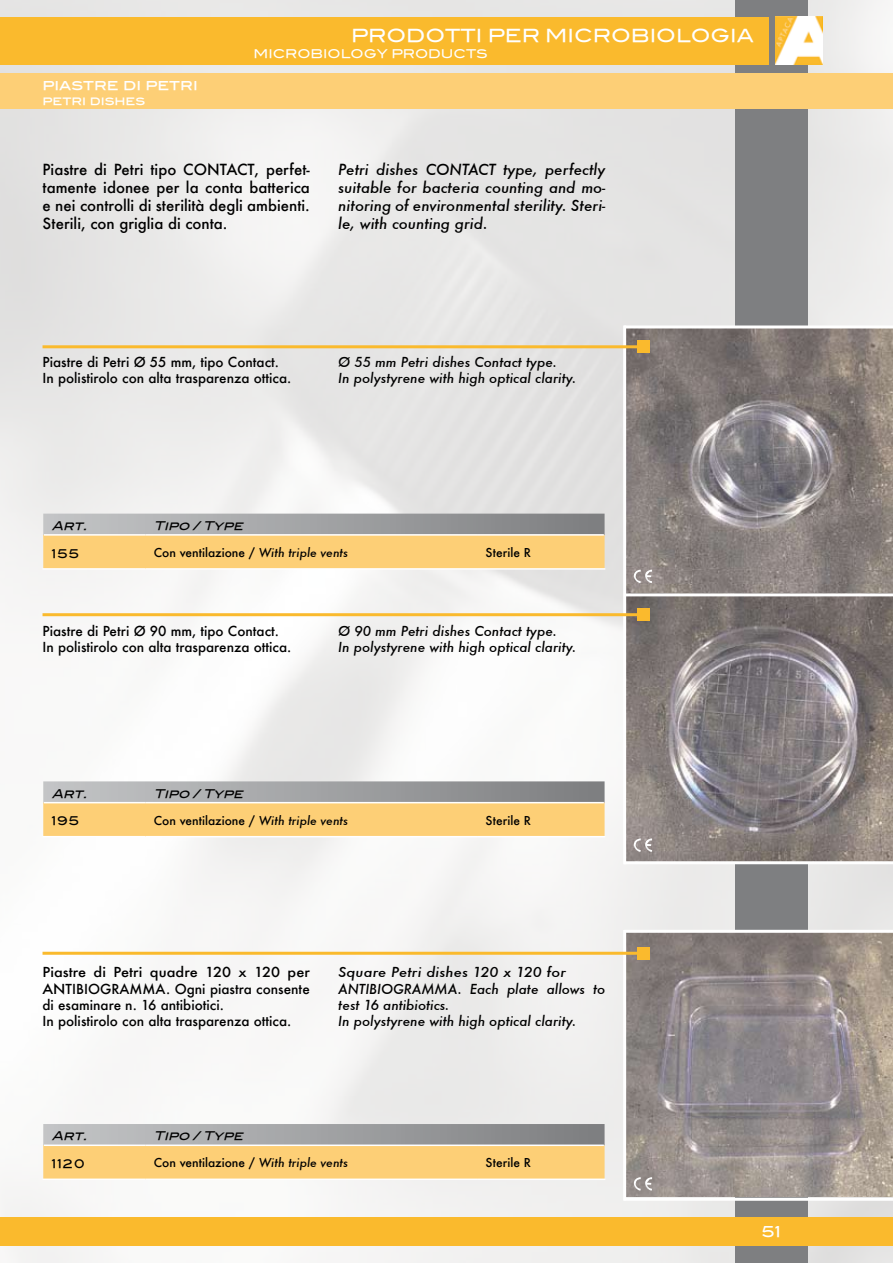
<style>
.page{position:relative;width:893px;height:1263px;background:#fff}
.page>*{position:absolute;margin:0;border:0;box-sizing:border-box;transform-origin:0 0}
.t1{font:18px "Blair Md ITCTT Medium";color:#fff}
.t2{font:500 15px/18px "Futura";color:#000;text-align:justify}
.t3{font:italic 500 15px/18px "Futura";color:#000;text-align:justify}
.t4{font:15px "Blair Md ITCTT Medium";color:#fff}
.t5{font:14.4px "Blair Md ITCTT Medium";color:#fff}
.t6{font:500 13.5px/16.2px "Futura";color:#000}
.t7{font:italic 500 13.5px/16.2px "Futura";color:#000}
.t8{font:500 13.5px/16.2px "Futura";color:#000;scale:1.08 1}
.t9{font:italic 500 13.5px/16.2px "Futura";color:#000;scale:1.08 1}
.t10{font:500 12px "Futura";color:#000}
.t11{font:italic 12px "Blair Md ITCTT Medium";color:#000}
.t12{font:12px "Blair Md ITCTT Medium";color:#fff}
.t13{font:12px "Blair Md ITCTT Medium";letter-spacing:.08em;color:#000}
.s1{font-style:italic}
</style>
<div class="page">
<img style="left:0;top:0;width:893px;height:1263px">
<div style="left:735px;top:0;width:73px;height:1263px;background:#7e7f81"></div>
<img style="left:775px;top:17px;width:48px;height:48px">
<div style="left:0;top:17px;width:768px;height:48px;background:#faba2d"></div>
<div style="left:0;top:74px;width:893px;height:35px;background:#fdcf76"></div>
<div style="left:0;top:1218px;width:893px;height:28px;background:#faba2d"></div>
<svg style="left:43px;top:514px;width:562px;height:54px;background:#d9bd87"></svg>
<hr style="left:44px;top:534px;width:101px;height:2px;background:#fff">
<hr style="left:145px;top:534px;width:332px;height:2px;background:#fff">
<hr style="left:477px;top:534px;width:127px;height:2px;background:#fff">
<hr style="left:43px;top:568px;width:102px;height:2px;background:#fff">
<hr style="left:145px;top:568px;width:332px;height:2px;background:#fff">
<hr style="left:477px;top:568px;width:128px;height:2px;background:#fff">
<svg style="left:43px;top:781px;width:562px;height:55px;background:#d9be89"></svg>
<hr style="left:44px;top:802px;width:101px;height:1px;background:#fff">
<hr style="left:145px;top:802px;width:332px;height:1px;background:#fff">
<hr style="left:477px;top:802px;width:127px;height:1px;background:#fff">
<hr style="left:43px;top:836px;width:102px;height:1px;background:#fff">
<hr style="left:145px;top:836px;width:332px;height:1px;background:#fff">
<hr style="left:477px;top:836px;width:128px;height:1px;background:#fff">
<svg style="left:43px;top:1124px;width:562px;height:54px;background:#d9bd87"></svg>
<hr style="left:44px;top:1144px;width:101px;height:2px;background:#fff">
<hr style="left:145px;top:1144px;width:332px;height:2px;background:#fff">
<hr style="left:477px;top:1144px;width:127px;height:2px;background:#fff">
<hr style="left:43px;top:1178px;width:102px;height:2px;background:#fff">
<hr style="left:145px;top:1178px;width:332px;height:2px;background:#fff">
<hr style="left:477px;top:1178px;width:128px;height:2px;background:#fff">
<img style="left:626px;top:328px;width:267px;height:265px">
<svg style="left:626px;top:596px;width:267px;height:265px"></svg>
<img style="left:626px;top:933px;width:267px;height:263px">
<img style="left:633px;top:570px;width:19px;height:13px">
<img style="left:633px;top:838px;width:19px;height:14px">
<img style="left:633px;top:1177px;width:19px;height:13px">
<hr style="left:624px;top:1198px;width:269px;height:3px;background:#fff">
<hr style="left:624px;top:861px;width:269px;height:3px;background:#fff">
<hr style="left:624px;top:930px;width:269px;height:3px;background:#fff">
<hr style="left:624px;top:593px;width:269px;height:3px;background:#fff">
<hr style="left:624px;top:325px;width:269px;height:3px;background:#fff">
<hr style="left:623px;top:327px;width:3px;height:536px;background:#fff">
<hr style="left:623px;top:931px;width:3px;height:268px;background:#fff">
<hr style="left:43px;top:345px;width:600px;height:3px;background:#faba2d">
<div style="left:637px;top:341px;width:12px;height:12px;background:#faba2d"></div>
<hr style="left:43px;top:613px;width:600px;height:3px;background:#faba2d">
<div style="left:637px;top:609px;width:12px;height:12px;background:#faba2d"></div>
<hr style="left:43px;top:952px;width:600px;height:3px;background:#faba2d">
<div style="left:637px;top:947px;width:12px;height:12px;background:#faba2d"></div>
<p class="t5" style="left:43px;top:73px;width:157px">piastre di petri</p>
<p class="t12" style="left:43px;top:91px;width:104px">petri dishes</p>
<h1 class="t1" style="left:351px;top:21px;width:404px">PRODOTTI PER MICROBIOLOGIA</h1>
<p class="t12" style="left:254px;top:44px;width:236px">MICROBIOLOGY PRODUCTS</p>
<p class="t2" style="left:43px;top:160px;width:269px">Piastre di Petri tipo CONTACT, perfet&shy;tamente idonee per la conta batterica e nei controlli di sterilità degli ambienti.<br>Sterili, con griglia di conta.</p>
<p class="t3" style="left:338px;top:160px;width:269px">Petri dishes CONTACT type, perfectly suitable for bacteria counting and mo&shy;nitoring of environmental sterility. Steri&shy;le, with counting grid.</p>
<p class="t6" style="left:43px;top:354px;width:250px">Piastre di Petri Ø 55 mm, tipo Contact.<br>In polistirolo con alta trasparenza ottica.</p>
<p class="t7" style="left:338px;top:354px;width:240px">Ø 55 mm Petri dishes Contact type.<br>In polystyrene with high optical clarity.</p>
<p class="t11" style="left:52px;top:516px;width:41px">Art.</p>
<p class="t11" style="left:154px;top:516px;width:95px">Tipo /Type</p>
<p class="t13" style="left:52px;top:544px;width:29px">155</p>
<p class="t10" style="left:154px;top:544px;width:196px">Con ventilazione / <span class="s1">With triple vents</span></p>
<p class="t10" style="left:485px;top:544px;width:47px">Sterile R</p>
<p class="t6" style="left:43px;top:622px;width:250px">Piastre di Petri Ø 90 mm, tipo Contact.<br>In polistirolo con alta trasparenza ottica.</p>
<p class="t7" style="left:338px;top:622px;width:240px">Ø 90 mm Petri dishes Contact type.<br>In polystyrene with high optical clarity.</p>
<p class="t11" style="left:52px;top:784px;width:41px">Art.</p>
<p class="t11" style="left:154px;top:784px;width:95px">Tipo /Type</p>
<p class="t13" style="left:52px;top:811px;width:29px">195</p>
<p class="t10" style="left:154px;top:812px;width:196px">Con ventilazione / <span class="s1">With triple vents</span></p>
<p class="t10" style="left:485px;top:812px;width:47px">Sterile R</p>
<p class="t8" style="left:43px;top:964px;width:249px">Piastre di Petri quadre 120 x 120 per ANTIBIOGRAMMA. Ogni piastra consente di esaminare n. 16 antibiotici.<br>In polistirolo con alta trasparenza ottica.</p>
<p class="t9" style="left:338px;top:964px;width:249px">Square Petri dishes 120 x 120 for ANTIBIOGRAMMA. Each plate allows to test 16 antibiotics.<br>In polystyrene with high optical clarity.</p>
<p class="t11" style="left:52px;top:1126px;width:41px">Art.</p>
<p class="t11" style="left:154px;top:1126px;width:95px">Tipo /Type</p>
<p class="t13" style="left:52px;top:1154px;width:35px">1120</p>
<p class="t10" style="left:154px;top:1154px;width:196px">Con ventilazione / <span class="s1">With triple vents</span></p>
<p class="t10" style="left:485px;top:1154px;width:47px">Sterile R</p>
<p class="t4" style="left:762px;top:1219px;width:21px">51</p>
</div>
